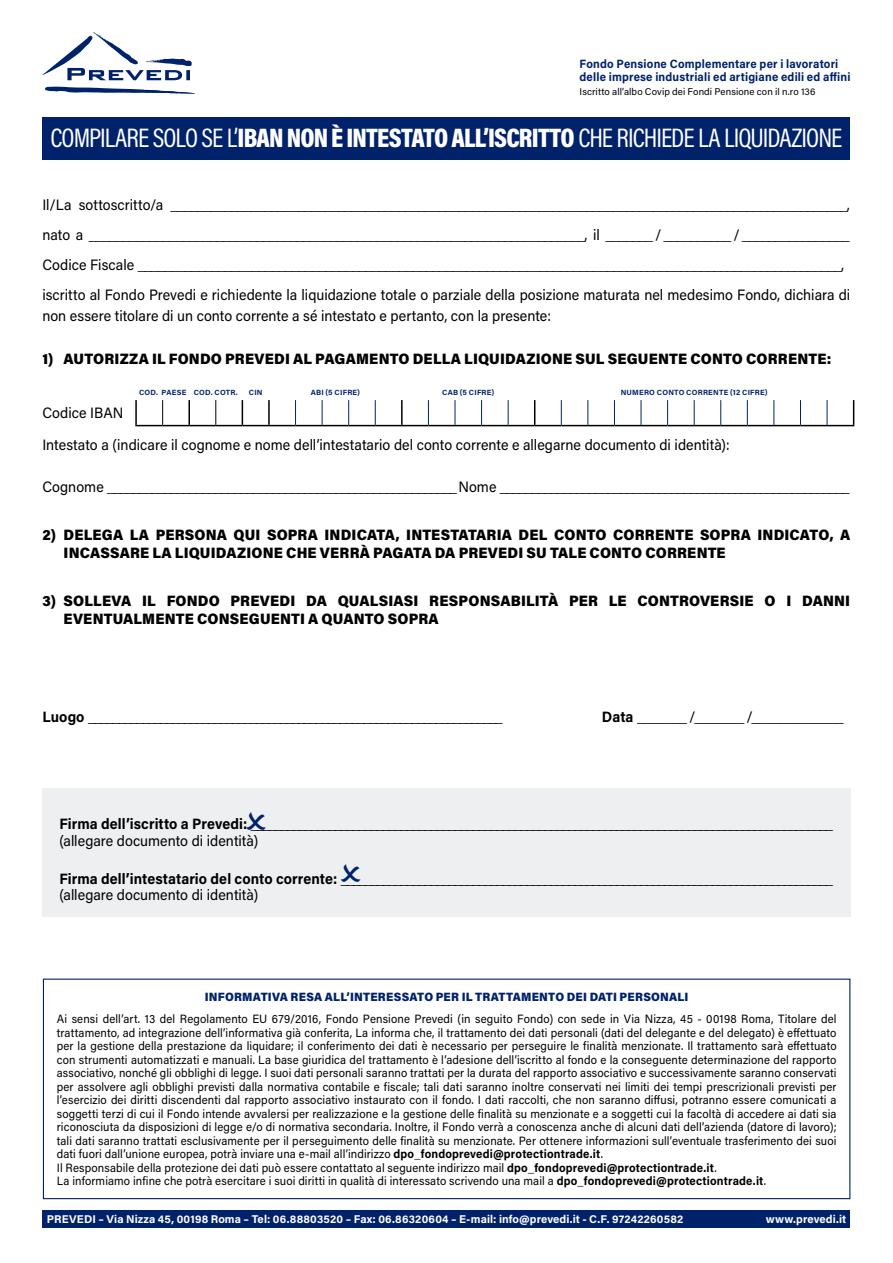
<style>
.page{position:relative;width:893px;height:1263px;background:#fff}
.page>*{position:absolute;margin:0;border:0;box-sizing:border-box;transform-origin:0 0}
.t1{font:27px "Acumin Pro Cond";letter-spacing:-.035em;color:#fff}
.t2{font:15px/29.8px "Acumin Pro";color:#000;scale:.95 1}
.t3{font:900 15px/18px "Acumin Pro";letter-spacing:.01em;color:#000;scale:.95 1}
.t4{font:12px/13.5px "Acumin Pro";letter-spacing:.01em;color:#000;scale:.95 1}
.t5{font:700 12px/13.5px "Acumin Pro";letter-spacing:.015em;color:#00226a;scale:.95 1}
.t6{font:900 12px "Acumin Pro";letter-spacing:.02em;color:#00226a;scale:.95 1}
.t7{font:700 11.25px "Acumin Pro";letter-spacing:.015em;color:#fff}
.t8{font:9.75px "Acumin Pro";letter-spacing:.01em;color:#000}
.t9{font:700 7.5px "Acumin Pro";letter-spacing:.03em;color:#00226a}
.s1{font-weight:900}
.s2{font-weight:700}
</style>
<div class="page">
<div style="left:43px;top:1210px;width:807px;height:18px;background:#00226a"></div>
<svg style="left:45px;top:86px;width:150px;height:8px"></svg>
<svg style="left:43px;top:32px;width:149px;height:48px"></svg>
<div style="left:42px;top:117px;width:808px;height:42px;background:#00226a"></div>
<svg style="left:135px;top:400px;width:719px;height:26px"></svg>
<div style="left:43px;top:978px;width:807px;height:221px;border:1px solid #00226a"></div>
<div style="left:42px;top:789px;width:808px;height:128px;background:#edeff1"></div>
<p class="t5" style="left:580px;top:56px;width:287px">Fondo Pensione Complementare per i lavoratori delle imprese industriali ed artigiane edili ed affini</p>
<p class="t8" style="left:580px;top:85px;width:237px">Iscritto all’albo Covip dei Fondi Pensione con il n.ro 136</p>
<h1 class="t1" style="left:50px;top:121px;width:793px">COMPILARE SOLO SE L’<span class="s1">IBAN NON È INTESTATO ALL’ISCRITTO</span> CHE RICHIEDE LA LIQUIDAZIONE</h1>
<p class="t2" style="left:42px;top:189px;width:852px">Il/La sottoscritto/a _____________________________________________________________________________________________________, nato a __________________________________________________________________________, il _______ / __________ / ________________ Codice Fiscale _________________________________________________________________________________________________________, iscritto al Fondo Prevedi e richiedente la liquidazione totale o parziale della posizione maturata nel medesimo Fondo, dichiara di</p>
<p class="t2" style="left:42px;top:300px;width:537px">non essere titolare di un conto corrente a sé intestato e pertanto, con la presente:</p>
<p class="t3" style="left:42px;top:349px;width:832px">1) AUTORIZZA IL FONDO PREVEDI AL PAGAMENTO DELLA LIQUIDAZIONE SUL SEGUENTE CONTO CORRENTE:</p>
<p class="t9" style="left:139px;top:387px;width:100px">COD. PAESE COD. COTR.</p>
<p class="t9" style="left:249px;top:387px;width:15px">CIN</p>
<p class="t9" style="left:311px;top:387px;width:51px">ABI (5 CIFRE)</p>
<p class="t9" style="left:442px;top:387px;width:54px">CAB (5 CIFRE)</p>
<p class="t9" style="left:621px;top:387px;width:148px">NUMERO CONTO CORRENTE (12 CIFRE)</p>
<p class="t2" style="left:42px;top:397px;width:725px;line-height:31.5px">Codice IBAN<br>Intestato a (indicare il cognome e nome dell’intestatario del conto corrente e allegarne documento di identità):</p>
<p class="t2" style="left:42px;top:471px;width:851px">Cognome _______________________________________________________ Nome _______________________________________________________</p>
<p class="t3" style="left:64px;top:525px;width:830px;text-indent:-21px">2) DELEGA LA PERSONA QUI SOPRA INDICATA, INTESTATARIA DEL CONTO CORRENTE SOPRA INDICATO, A<br>INCASSARE LA LIQUIDAZIONE CHE VERRÀ PAGATA DA PREVEDI SU TALE CONTO CORRENTE</p>
<p class="t3" style="left:64px;top:591px;width:829px;text-indent:-21px">3) SOLLEVA IL FONDO PREVEDI DA QUALSIASI RESPONSABILITÀ PER LE CONTROVERSIE O I DANNI<br>EVENTUALMENTE CONSEGUENTI A QUANTO SOPRA</p>
<p class="t2" style="left:42px;top:701px;width:486px"><span class="s2">Luogo</span> _____________________________________________________________________</p>
<p class="t2" style="left:602px;top:701px;width:256px"><span class="s2">Data</span> _______ /_______ /_____________</p>
<p class="t2" style="left:59px;top:815px;width:816px;line-height:16.5px"><span class="s2">Firma dell’iscritto a Prevedi:</span> _________________________________________________________________________________________________ (allegare documento di identità)</p>
<p class="t2" style="left:59px;top:869px;width:816px;line-height:16.5px"><span class="s2">Firma dell’intestatario del conto corrente:</span> __________________________________________________________________________________ (allegare documento di identità)</p>
<p class="t6" style="left:205px;top:988px;width:511px">INFORMATIVA RESA ALL’INTERESSATO PER IL TRATTAMENTO DEI DATI PERSONALI</p>
<p class="t4" style="left:57px;top:1012px;width:822px">Ai sensi dell’art. 13 del Regolamento EU 679/2016, Fondo Pensione Prevedi (in seguito Fondo) con sede in Via Nizza, 45 - 00198 Roma, Titolare del trattamento, ad integrazione dell’informativa già conferita, La informa che, il trattamento dei dati personali (dati del delegante e del delegato) è effettuato per la gestione della prestazione da liquidare; il conferimento dei dati è necessario per perseguire le finalità menzionate. Il trattamento sarà effettuato con strumenti automatizzati e manuali. La base giuridica del trattamento è l’adesione dell’iscritto al fondo e la conseguente determinazione del rapporto associativo, nonché gli obblighi di legge. I suoi dati personali saranno trattati per la durata del rapporto associativo e successivamente saranno conservati per assolvere agli obblighi previsti dalla normativa contabile e fiscale; tali dati saranno inoltre conservati nei limiti dei tempi prescrizionali previsti per l’esercizio dei diritti discendenti dal rapporto associativo instaurato con il fondo. I dati raccolti, che non saranno diffusi, potranno essere comunicati a soggetti terzi di cui il Fondo intende avvalersi per realizzazione e la gestione delle finalità su menzionate e a soggetti cui la facoltà di accedere ai dati sia riconosciuta da disposizioni di legge e/o di normativa secondaria. Inoltre, il Fondo verrà a conoscenza anche di alcuni dati dell’azienda (datore di lavoro); tali dati saranno trattati esclusivamente per il perseguimento delle finalità su menzionate. Per ottenere informazioni sull’eventuale trasferimento dei suoi dati fuori dall’unione europea, potrà inviare una e-mail all’indirizzo <span class="s2">dpo_fondoprevedi@protectiontrade.it</span>.<br>Il Responsabile della protezione dei dati può essere contattato al seguente indirizzo mail <span class="s2">dpo_fondoprevedi@protectiontrade.it</span>.<br>La informiamo infine che potrà esercitare i suoi diritti in qualità di interessato scrivendo una mail a <span class="s2">dpo_fondoprevedi@protectiontrade.it</span>.</p>
<p class="t7" style="left:47px;top:1211px;width:638px">PREVEDI – Via Nizza 45, 00198 Roma – Tel: 06.88803520 – Fax: 06.86320604 – E-mail: info@prevedi.it - C.F. 97242260582</p>
<p class="t7" style="left:766px;top:1211px;width:82px">www.prevedi.it</p>
</div>
